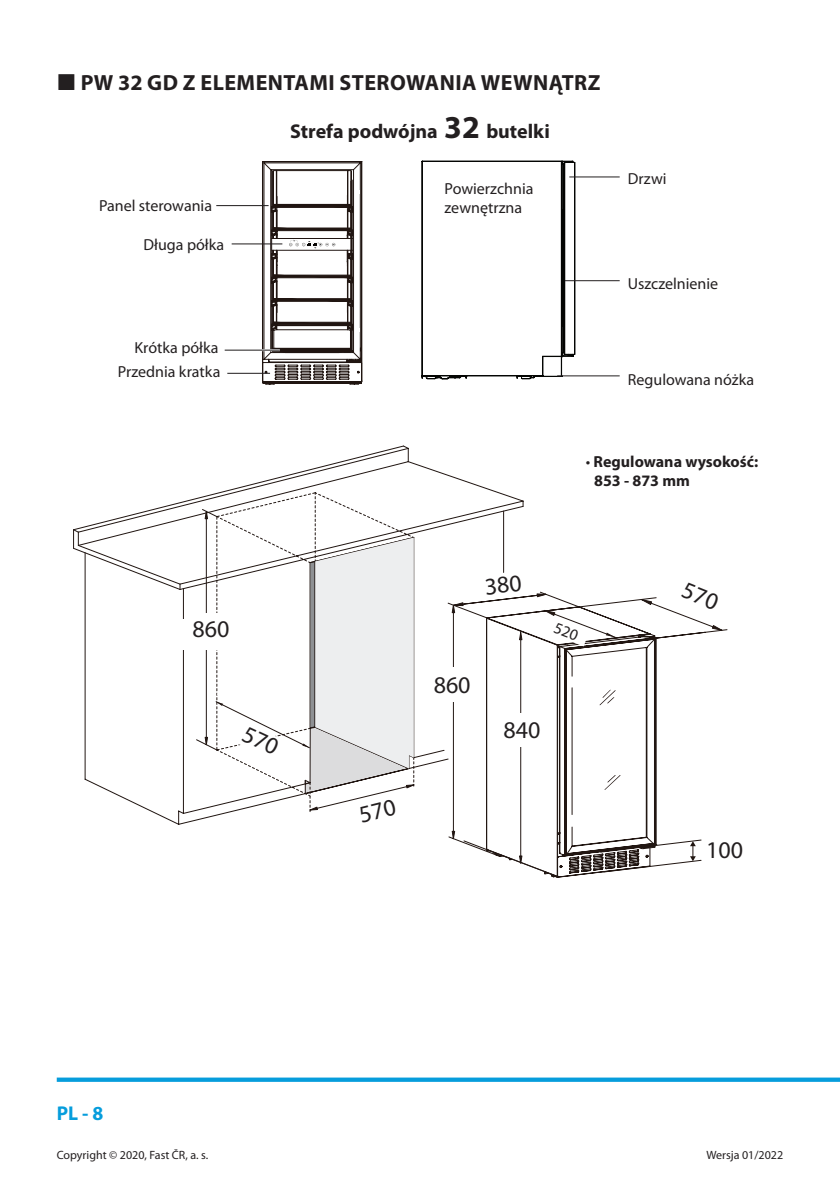
<style>
.page{position:relative;width:840px;height:1191px;background:#fff}
.page>*{position:absolute;margin:0;border:0;box-sizing:border-box;transform-origin:0 0}
.t1{font:24px "Myriad Pro";color:#231f20}
.Podnadpis_11{font:700 22px "Myriad Pro";letter-spacing:.02em;color:#231f20}
.Odsadený_8{font:700 20px "Myriad Pro";color:#231f20}
.t2{font:700 20px "Myriad Pro";color:#069ddc}
.t3{font:16px/24px "Myriad Pro";color:#231f20;text-align:right}
.Základný_8{font:700 16px "Myriad Pro";color:#231f20}
.t4{font:12px "Myriad Pro";color:#231f20}
.s1{font-size:32px}
.s2{font-weight:400}
</style>
<div class="page">
<svg style="left:57px;top:1077px;width:782px;height:4px;background:#29aae0"></svg>
<hr style="left:216px;top:205px;width:52px;height:1px;background:#231f20">
<hr style="left:227px;top:373px;width:43px;height:1px;background:#231f20">
<hr style="left:231px;top:243px;width:51px;height:1px;background:#231f20">
<hr style="left:224px;top:350px;width:55px;height:1px;background:#231f20">
<svg style="left:262px;top:161px;width:100px;height:223px"></svg>
<svg style="left:421px;top:160px;width:154px;height:219px"></svg>
<hr style="left:569px;top:176px;width:50px;height:1px;background:#231f20">
<hr style="left:564px;top:280px;width:55px;height:1px;background:#231f20">
<hr style="left:557px;top:375px;width:62px;height:1px;background:#231f20">
<svg style="left:73px;top:445px;width:655px;height:433px"></svg>
<p class="Podnadpis_11" style="left:81px;top:68px;width:521px">PW 32 GD Z ELEMENTAMI STEROWANIA WEWNĄTRZ</p>
<p class="Odsadený_8" style="left:290px;top:118px;width:261px">Strefa podwójna <span class="s1">32</span> butelki</p>
<p class="t3" style="left:99px;top:193px;width:114px">Panel sterowania</p>
<p class="t3" style="left:143px;top:232px;width:82px">Długa półka</p>
<p class="t3" style="left:118px;top:335px;width:104px">Krótka półka<br>Przednia kratka</p>
<p class="t3" style="left:444px;top:178px;width:90px;line-height:19.2px;text-align:left">Powierzchnia zewnętrzna</p>
<p class="t3" style="left:627px;top:166px;width:40px">Drzwi</p>
<p class="t3" style="left:627px;top:271px;width:92px">Uszczelnienie</p>
<p class="t3" style="left:627px;top:367px;width:128px">Regulowana nóżka</p>
<p class="t1" style="left:192px;top:614px;width:38px">860</p>
<p class="t2" style="left:57px;top:1099px;width:48px">PL - 8</p>
<p class="Základný_8" style="left:585px;top:451px;width:174px"><span class="s2">•</span> Regulowana wysokość:</p>
<p class="Základný_8" style="left:593px;top:470px;width:97px">853 - 873 mm</p>
<p class="t1" style="left:433px;top:670px;width:38px">860</p>
<p class="t1" style="left:503px;top:714px;width:38px">840</p>
<p class="t1" style="left:705px;top:835px;width:38px">100</p>
<p class="t4" style="left:57px;top:1147px;width:153px">Copyright © 2020, Fast ČR, a. s.</p>
<p class="t4" style="left:706px;top:1147px;width:78px">Wersja 01/2022</p>
</div>
